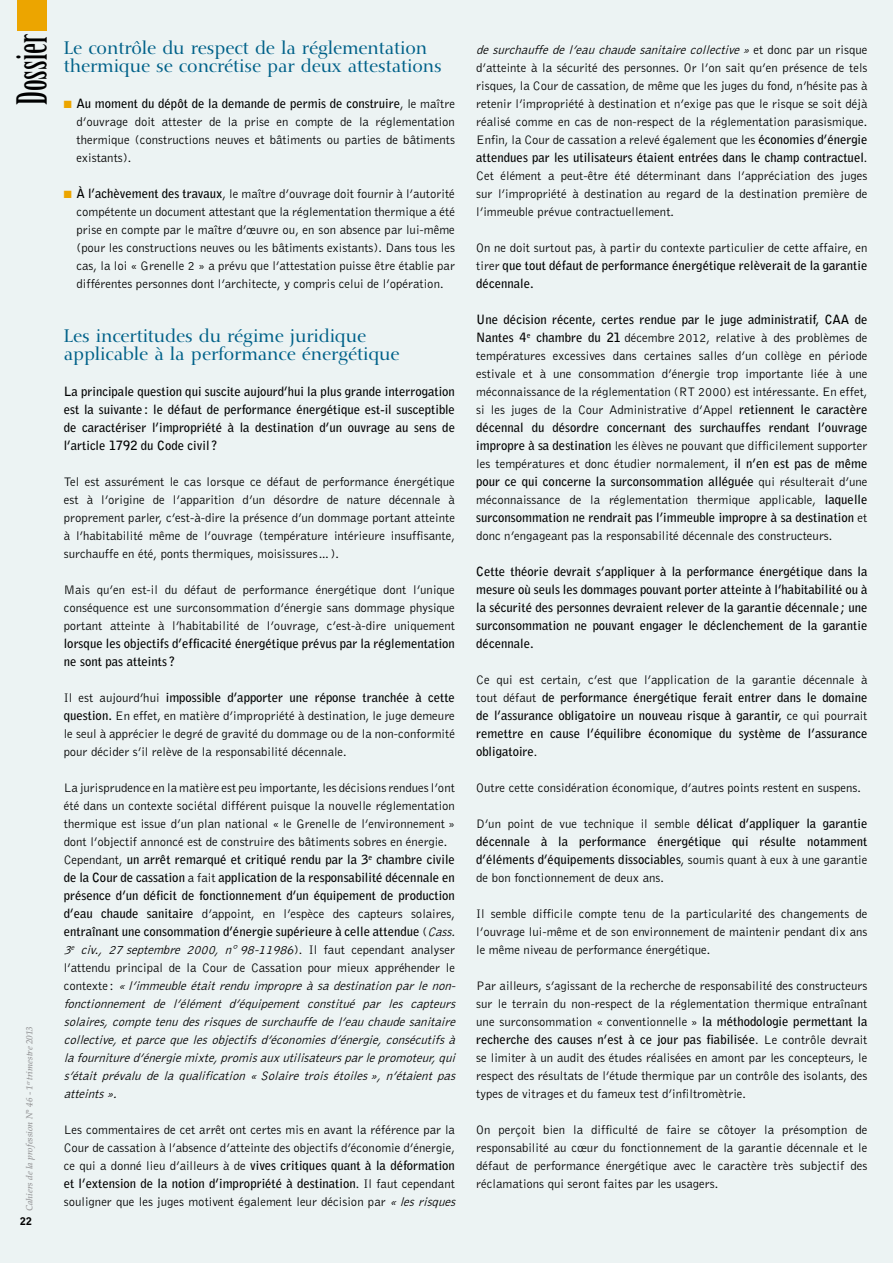
<style>
.page{position:relative;width:893px;height:1263px;background:#ecf3f3}
.page>*{position:absolute;margin:0;border:0;box-sizing:border-box;transform-origin:0 0}
.t1{font:40.5px "Birch";color:#000}
.t2{font:18px/18px "Nofret";color:#006189}
.t3{font:300 12.75px/18px "Bell Gothic";color:#000;text-align:justify}
.t4{font:italic 300 12.75px/18px "Bell Gothic";color:#000}
.t5{font:700 12.75px/18px "Bell Gothic";color:#000;text-align:justify}
.t6{font:900 10.5px "Bell Gothic";color:#000}
.t7{font:italic 500 9px "Palatino";color:#949496}
.s1{color:#eca500}
.s2{font-weight:700}
.s3{font-style:normal}
.s4{font-weight:700;font-style:normal}
.s5{font-style:italic}
.s6{font-weight:300}
</style>
<div class="page">
<div style="left:17px;top:0;width:30px;height:30px;background:#eca500"></div>
<h1 class="t1" style="left:11px;top:105px;width:73px;rotate:-90deg">Dossier</h1>
<p class="t7" style="left:24px;top:1211px;width:186px;rotate:-90deg">Cahiers de la profession N° 46 - 1<sup>er</sup> trimestre 2013</p>
<p class="t6" style="left:20px;top:1214px;width:13px">22</p>
<h2 class="t2" style="left:64px;top:39px;width:379px">Le contrôle du respect de la réglementation thermique se concrétise par deux attestations</h2>
<p class="t3" style="left:77px;top:95px;width:380px;text-indent:-13px"><span class="s1">■</span> <span class="s2">Au moment du dépôt de la demande de permis de construire</span>, le maître d’ouvrage doit attester de la prise en compte de la réglementation thermique (constructions neuves et bâtiments ou parties de bâtiments existants).</p>
<p class="t3" style="left:77px;top:185px;width:380px;text-indent:-13px"><span class="s1">■</span> <span class="s2">À l’achèvement des travaux</span>, le maître d’ouvrage doit fournir à l’autorité compétente un document attestant que la réglementation thermique a été prise en compte par le maître d’œuvre ou, en son absence par lui-même (pour les constructions neuves ou les bâtiments existants). Dans tous les cas, la loi « Grenelle 2 » a prévu que l’attestation puisse être établie par différentes personnes dont l’architecte, y compris celui de l’opération.</p>
<h2 class="t2" style="left:64px;top:327px;width:337px">Les incertitudes du régime juridique applicable à la performance énergétique</h2>
<p class="t5" style="left:64px;top:382px;width:393px">La principale question qui suscite aujourd’hui la plus grande interrogation est la suivante : le défaut de performance énergétique est-il susceptible de caractériser l’impropriété à la destination d’un ouvrage au sens de l’article 1792 du Code civil?</p>
<p class="t3" style="left:64px;top:473px;width:393px">Tel est assurément le cas lorsque ce défaut de performance énergétique est à l’origine de l’apparition d’un désordre de nature décennale à proprement parler, c’est-à-dire la présence d’un dommage portant atteinte à l’habitabilité même de l’ouvrage (température intérieure insuffisante, surchauffe en été, ponts thermiques, moisissures…).</p>
<p class="t3" style="left:64px;top:581px;width:393px">Mais qu’en est-il du défaut de performance énergétique dont l’unique conséquence est une surconsommation d’énergie sans dommage physique portant atteinte à l’habitabilité de l’ouvrage, c’est-à-dire uniquement</p>
<p class="t5" style="left:64px;top:634px;width:393px">lorsque les objectifs d’efficacité énergétique prévus par la réglementation ne sont pas atteints?</p>
<p class="t3" style="left:64px;top:689px;width:393px">Il est aujourd’hui <span class="s2">impossible d’apporter une réponse tranchée à cette question.</span> En effet, en matière d’impropriété à destination, le juge demeure le seul à apprécier le degré de gravité du dommage ou de la non-conformité pour décider s’il relève de la responsabilité décennale.</p>
<p class="t4" style="left:64px;top:779px;width:397px"><span class="s3">La jurisprudence en la matière est peu importante, les décisions rendues l’ont été dans un contexte sociétal différent puisque la nouvelle réglementation thermique est issue d’un plan national « le Grenelle de l’environnement » dont l’objectif annoncé est de construire des bâtiments sobres en énergie.<br>Cependant,</span> <span class="s4">un arrêt remarqué et critiqué rendu par la 3</span><sup>e</sup> <span class="s4">chambre civile de la Cour de cassation</span> <span class="s3">a fait</span> <span class="s4">application de la responsabilité décennale en présence d’un déficit de fonctionnement d’un équipement de production d’eau chaude sanitaire</span> <span class="s3">d’appoint, en l’espèce des capteurs solaires, </span><span class="s4">entraînant une consommation d’énergie supérieure à celle attendue</span> <span class="s3">(</span>Cass.<br>3<sup>e</sup> civ., 27 septembre 2000, n° 98-11986<span class="s3">) . I l f a u t c e p e n d a n t a n a l y s e r l’attendu principal de la Cour de Cassation pour mieux appréhender le c o n t e x t e :</span> « l’immeubleétaitrenduimpropreàsadestinationparlenon&shy;fonctionnement de l’élément d’équipement constitué par les capteurs solaires,comptetenudesrisquesdesurchauffedel’eauchaudesanitaire collective, et parce que les objectifs d’économies d’énergie, consécutifs à lafournitured’énergiemixte,promisauxutilisateursparlepromoteur,qui s’était prévalu de la qualification « Solaire trois étoiles », n’étaient pas atteints ».</p>
<p class="t3" style="left:64px;top:1121px;width:396px;text-align:left">Les commentaires de cet arrêt ont certes mis en avant la référence par la Cour de cassation à l’absence d’atteinte des objectifs d’économie d’énergie, ce qui a donné lieu d’ailleurs à de <span class="s2">vives critiques quant à la déformation et l’extension de la notion d’impropriété à destination</span>. Il faut cependant souligner que les juges motivent également leur décision par <span class="s5">«lesrisques</span></p>
<p class="t3" style="left:476px;top:41px;width:393px"><span class="s5">desurchauffedel’eauchaudesanitairecollective »</span>e t d o n c p a r u n r i s q u e d’atteinte à la sécurité des personnes. Or l’on sait qu’en présence de tels risques, la Cour de cassation, de même que les juges du fond, n’hésite pas à retenir l’impropriété à destination et n’exige pas que le risque se soit déjà réalisé comme en cas de non-respect de la réglementation parasismique.<br>Enfin, la Cour de cassation a relevé également que les <span class="s2">économies d’énergie attendues par les utilisateurs étaient entrées dans le champ contractuel</span>.<br>Cet élément a peut-être été déterminant dans l’appréciation des juges sur l’impropriété à destination au regard de la destination première de l’immeuble prévue contractuellement.</p>
<p class="t3" style="left:476px;top:239px;width:393px">On ne doit surtout pas, à partir du contexte particulier de cette affaire, en tirer <span class="s2">que tout défaut de performance énergétique relèverait de la garantie décennale.</span></p>
<p class="t3" style="left:476px;top:311px;width:393px"><span class="s2">U ne décision récente, certes rendue par le juge administratif, CAA de Nantes 4</span><sup>e</sup> <span class="s2">chambre du 21</span> décembre 2012, relative à des problèmes de températures excessives dans certaines salles d’un collège en période estivale et à une consommation d’énergie trop importante liée à une méconnaissance de la réglementation (RT 2000) est intéressante. En effet, si les juges de la Cour Administrative d’Appel <span class="s2">retiennent le caractère décennal du désordre concernant des surchauffes rendant l’ouvrage impropre à sa destination</span> les élèves ne pouvant que difficilement supporter les températures et donc étudier normalement, <span class="s2">il n’en est pas de même pour ce qui concerne la surconsommation alléguée</span> qui résulterait d’une méconnaissance de la réglementation thermique applicable, <span class="s2">laquelle surconsommation ne rendrait pas l’immeuble impropre à sa destination</span> et donc n’engageant pas la responsabilité décennale des constructeurs.</p>
<p class="t5" style="left:476px;top:562px;width:393px">Cette théorie devrait s’appliquer à la performance énergétique dans la mesure où seuls les dommages pouvant porter atteinte à l’habitabilité ou à la sécurité des personnes devraient relever de la garantie décennale ; une surconsommation ne pouvant engager le déclenchement de la garantie décennale.</p>
<p class="t5" style="left:476px;top:670px;width:393px"><span class="s6">Ce qui est certain, c’est que l’application de la garantie décennale à tout défaut</span> de performance énergétique ferait entrer dans le domaine de l’assurance obligatoire un nouveau risque à garantir, <span class="s6">ce qui pourrait </span>remettre en cause l’équilibre économique du système de l’assurance obligatoire<span class="s6">.</span></p>
<p class="t3" style="left:476px;top:779px;width:386px">Outre cette considération économique, d’autres points restent en suspens.</p>
<p class="t5" style="left:476px;top:815px;width:393px"><span class="s6">D’un point de vue technique il semble</span> délicat d’appliquer la garantie décennale à la performance énergétique qui résulte notamment d’éléments d’équipements dissociables<span class="s6">, soumis quant à eux à une garantie de bon fonctionnement de deux ans.</span></p>
<p class="t3" style="left:476px;top:905px;width:393px">Il semble difficile compte tenu de la particularité des changements de l’ouvrage lui-même et de son environnement de maintenir pendant dix ans le même niveau de performance énergétique.</p>
<p class="t3" style="left:476px;top:977px;width:393px">Par ailleurs, s’agissant de la recherche de responsabilité des constructeurs sur le terrain du non-respect de la réglementation thermique entraînant une surconsommation « conventionnelle » <span class="s2">la méthodologie permettant la recherche des causes n’est à ce jour pas fiabilisée</span>. Le contrôle devrait se limiter à un audit des études réalisées en amont par les concepteurs, le respect des résultats de l’étude thermique par un contrôle des isolants, des types de vitrages et du fameux test d’infiltromètrie.</p>
<p class="t3" style="left:476px;top:1121px;width:393px">On perçoit bien la difficulté de faire se côtoyer la présomption de responsabilité au cœur du fonctionnement de la garantie décennale et le défaut de performance énergétique avec le caractère très subjectif des réclamations qui seront faites par les usagers.</p>
</div>
